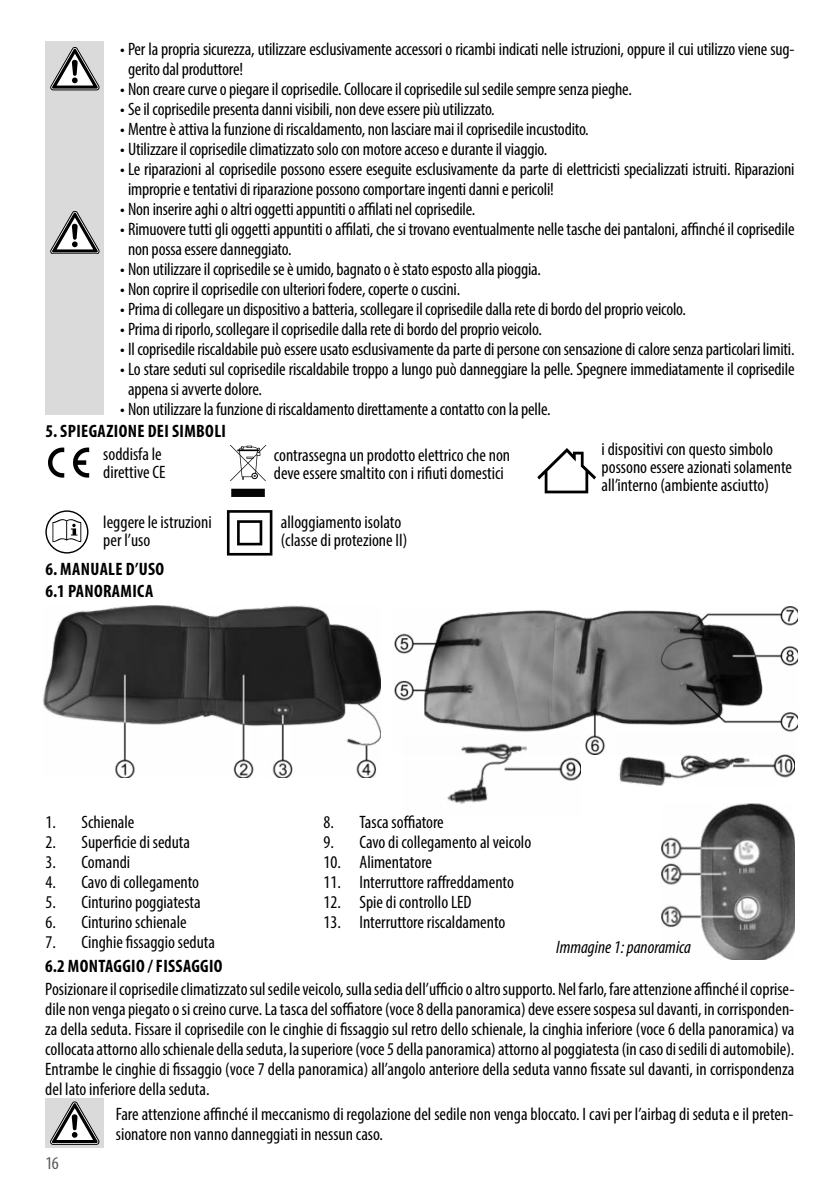
<style>
.page{position:relative;width:840px;height:1191px;background:#fff}
.page>*{position:absolute;margin:0;border:0;box-sizing:border-box;transform-origin:0 0}
.t1{font:condensed 18px/20px "Myriad Pro";letter-spacing:-.01em;color:#000}
.t2{font:700 condensed 18px/21.2px "Myriad Pro";letter-spacing:.02em;color:#000}
.t3{font:italic condensed 18px "Myriad Pro";color:#000}
.t4{font:condensed 18px "Myriad Pro";color:#575757}
</style>
<div class="page">
<img style="left:43px;top:605px;width:337px;height:173px">
<img style="left:394px;top:607px;width:403px;height:148px">
<img style="left:402px;top:734px;width:178px;height:70px">
<img style="left:616px;top:732px;width:178px;height:54px">
<img style="left:661px;top:803px;width:133px;height:156px">
<img style="left:48px;top:447px;width:42px;height:31px">
<img style="left:229px;top:445px;width:37px;height:51px">
<div style="left:45px;top:510px;width:43px;height:43px;border:1px solid #000;border-radius:50%"></div>
<svg style="left:52px;top:518px;width:29px;height:24px"></svg>
<svg style="left:537px;top:448px;width:58px;height:45px"></svg>
<svg style="left:227px;top:510px;width:45px;height:45px"></svg>
<div style="left:45px;top:1098px;width:59px;height:49px;background:#dadada"></div>
<svg style="left:50px;top:1101px;width:49px;height:43px"></svg>
<div style="left:45px;top:41px;width:59px;height:374px;background:#dadada"></div>
<svg style="left:51px;top:47px;width:48px;height:43px"></svg>
<svg style="left:51px;top:211px;width:48px;height:43px"></svg>
<p class="t1" style="left:128px;top:38px;width:667px;text-indent:-8px">• Per la propria sicurezza, utilizzare esclusivamente accessori o ricambi indicati nelle istruzioni, oppure il cui utilizzo viene sug&shy;gerito dal produttore!</p>
<p class="t1" style="left:120px;top:78px;width:513px">• Non creare curve o piegare il coprisedile. Collocare il coprisedile sul sedile sempre senza pieghe.</p>
<p class="t1" style="left:120px;top:98px;width:376px">• Se il coprisedile presenta danni visibili, non deve essere più utilizzato.</p>
<p class="t1" style="left:120px;top:118px;width:470px">• Mentre è attiva la funzione di riscaldamento, non lasciare mai il coprisedile incustodito.</p>
<p class="t1" style="left:120px;top:138px;width:428px">• Utilizzare il coprisedile climatizzato solo con motore acceso e durante il viaggio.</p>
<p class="t1" style="left:128px;top:158px;width:667px;text-indent:-8px">• Le riparazioni al coprisedile possono essere eseguite esclusivamente da parte di elettricisti specializzati istruiti. Riparazioni improprie e tentativi di riparazione possono comportare ingenti danni e pericoli!</p>
<p class="t1" style="left:120px;top:198px;width:357px">• Non inserire aghi o altri oggetti appuntiti o affilati nel coprisedile.</p>
<p class="t1" style="left:128px;top:218px;width:667px;text-indent:-8px">• Rimuovere tutti gli oggetti appuntiti o affilati, che si trovano eventualmente nelle tasche dei pantaloni, affinché il coprisedile non possa essere danneggiato.</p>
<p class="t1" style="left:120px;top:258px;width:422px">• Non utilizzare il coprisedile se è umido, bagnato o è stato esposto alla pioggia.</p>
<p class="t1" style="left:120px;top:278px;width:341px">• Non coprire il coprisedile con ulteriori fodere, coperte o cuscini.</p>
<p class="t1" style="left:120px;top:298px;width:567px">• Prima di collegare un dispositivo a batteria, scollegare il coprisedile dalla rete di bordo del proprio veicolo.</p>
<p class="t1" style="left:120px;top:318px;width:423px">• Prima di riporlo, scollegare il coprisedile dalla rete di bordo del proprio veicolo.</p>
<p class="t1" style="left:120px;top:338px;width:675px">• Il coprisedile riscaldabile può essere usato esclusivamente da parte di persone con sensazione di calore senza particolari limiti.</p>
<p class="t1" style="left:128px;top:358px;width:667px;text-indent:-8px">• Lo stare seduti sul coprisedile riscaldabile troppo a lungo può danneggiare la pelle. Spegnere immediatamente il coprisedile appena si avverte dolore.</p>
<p class="t1" style="left:120px;top:398px;width:432px">• Non utilizzare la funzione di riscaldamento direttamente a contatto con la pelle.</p>
<p class="t2" style="left:45px;top:419px;width:182px">5. SPIEGAZIONE DEI SIMBOLI</p>
<p class="t1" style="left:274px;top:445px;width:238px;line-height:18px">contrassegna un prodotto elettrico che non deve essere smaltito con i rifiuti domestici</p>
<p class="t1" style="left:601px;top:440px;width:192px;line-height:18px">i dispositivi con questo simbolo possono essere azionati solamente all’interno (ambiente asciutto)</p>
<p class="t1" style="left:103px;top:445px;width:64px;line-height:18px">soddisfa le direttive CE</p>
<p class="t1" style="left:103px;top:512px;width:110px;line-height:18px">leggere le istruzioni per l’uso</p>
<p class="t1" style="left:281px;top:512px;width:128px;line-height:18px">alloggiamento isolato (classe di protezione II)</p>
<p class="t2" style="left:45px;top:558px;width:120px">6. MANUALE D’USO<br>6.1 PANORAMICA</p>
<p class="t1" style="left:323px;top:812px;width:122px">8. Tasca soffiatore</p>
<p class="t1" style="left:323px;top:832px;width:209px">9. Cavo di collegamento al veicolo</p>
<p class="t1" style="left:323px;top:852px;width:110px">10. Alimentatore</p>
<p class="t1" style="left:323px;top:872px;width:192px">11. Interruttore raffreddamento</p>
<p class="t1" style="left:323px;top:892px;width:149px">12. Spie di controllo LED</p>
<p class="t1" style="left:323px;top:912px;width:183px">13. Interruttore riscaldamento</p>
<p class="t1" style="left:45px;top:812px;width:91px">1. Schienale</p>
<p class="t1" style="left:45px;top:832px;width:146px">2. Superficie di seduta</p>
<p class="t1" style="left:45px;top:852px;width:86px">3. Comandi</p>
<p class="t1" style="left:45px;top:872px;width:155px">4. Cavo di collegamento</p>
<p class="t1" style="left:45px;top:892px;width:157px">5. Cinturino poggiatesta</p>
<p class="t1" style="left:45px;top:912px;width:143px">6. Cinturino schienale</p>
<p class="t1" style="left:45px;top:932px;width:171px">7. Cinghie fissaggio seduta</p>
<p class="t3" style="left:556px;top:935px;width:136px">Immagine 1: panoramica</p>
<p class="t2" style="left:45px;top:955px;width:179px">6.2 MONTAGGIO / FISSAGGIO</p>
<p class="t1" style="left:45px;top:978px;width:750px;text-align:justify">Posizionare il coprisedile climatizzato sul sedile veicolo, sulla sedia dell’ufficio o altro supporto. Nel farlo, fare attenzione affinché il coprise&shy;dile non venga piegato o si creino curve. La tasca del soffiatore (voce 8 della panoramica) deve essere sospesa sul davanti, in corrisponden&shy;za della seduta. Fissare il coprisedile con le cinghie di fissaggio sul retro dello schienale, la cinghia inferiore (voce 6 della panoramica) va collocata attorno allo schienale della seduta, la superiore (voce 5 della panoramica) attorno al poggiatesta (in caso di sedili di automobile).<br>Entrambe le cinghie di fissaggio (voce 7 della panoramica) all’angolo anteriore della seduta vanno fissate sul davanti, in corrispondenza del lato inferiore della seduta.</p>
<p class="t1" style="left:116px;top:1103px;width:678px">Fare attenzione affinché il meccanismo di regolazione del sedile non venga bloccato. I cavi per l’airbag di seduta e il preten&shy;sionatore non vanno danneggiati in nessun caso.</p>
<p class="t4" style="left:45px;top:1152px;width:15px">16</p>
</div>
